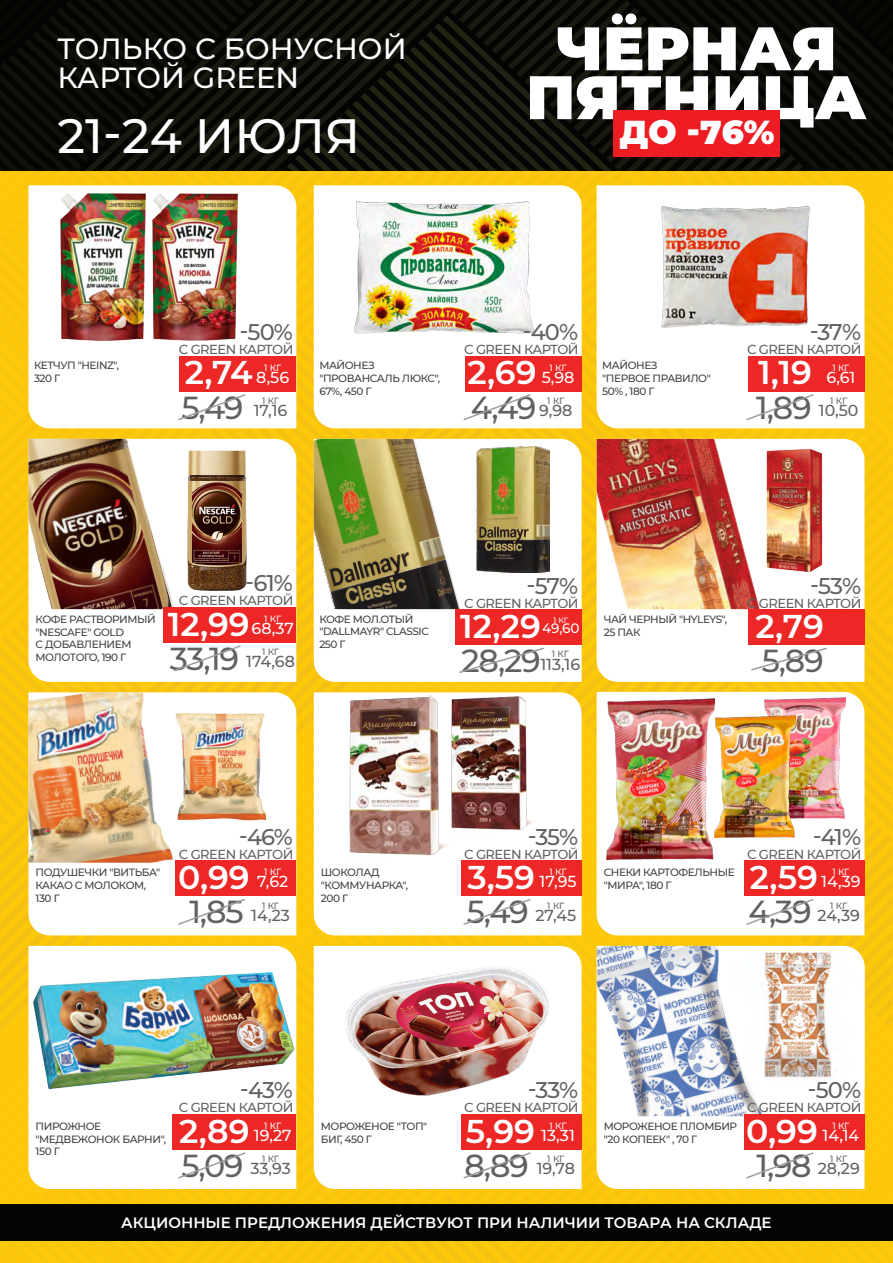
<style>
.page{position:relative;width:893px;height:1263px;background:#fff}
.page>*{position:absolute;margin:0;border:0;box-sizing:border-box;transform-origin:0 0}
.t1{font:900 61.35px/48.9px "Montserrat";color:#fff;text-align:center}
.t2{font:500 48px "Montserrat";color:#fff}
.t3{font:900 33px "Montserrat";color:#fff}
.t4{font:600 32.85px "Montserrat";color:#fff}
.t5{font:500 31.65px "Montserrat";letter-spacing:-.04em;color:#606160}
.t6{font:500 29.1px/29.1px "Montserrat";color:#fff}
.t7{font:500 22.65px "Montserrat";letter-spacing:-.045em;color:#606160}
.t8{font:500 15.9px "Montserrat";color:#606160}
.t9{font:500 15.9px "Montserrat";color:#fff}
.t10{font:600 15px "Montserrat";color:#fff}
.t11{font:500 13.65px "Montserrat";color:#fff}
.t12{font:500 13.05px "Montserrat";letter-spacing:-.04em;color:#606160}
.t13{font:500 10.5px/12.6px "Montserrat";letter-spacing:-.04em;color:#424142}
.t14{font:500 9px "Montserrat";letter-spacing:-.025em;color:#606160}
.t15{font:500 9px "Montserrat";letter-spacing:-.025em;color:#fff}
.t16{font:500 7.65px "Montserrat";color:#fff}
</style>
<div class="page">
<img style="left:0;top:0;width:893px;height:1263px">
<h3 class="t6" style="left:58px;top:33px;width:351px">ТОЛЬКО С БОНУСНОЙ<br>КАРТОЙ GREEN</h3>
<h2 class="t2" style="left:58px;top:102px;width:304px">21-24 ИЮЛЯ</h2>
<h1 class="t1" style="left:526px;top:20px;width:342px">ЧЁРНАЯ<br>ПЯТНИЦА</h1>
<h3 class="t3" style="left:619px;top:107px;width:157px">ДО -76%</h3>
<h3 class="t7" style="left:239px;top:316px;width:55px">-50%</h3>
<p class="t12" style="left:179px;top:340px;width:116px">С GREEN КАРТОЙ</p>
<h3 class="t7" style="left:522px;top:316px;width:57px">-40%</h3>
<p class="t12" style="left:464px;top:340px;width:116px">С GREEN КАРТОЙ</p>
<h3 class="t7" style="left:810px;top:316px;width:53px">-37%</h3>
<p class="t12" style="left:747px;top:340px;width:116px">С GREEN КАРТОЙ</p>
<p class="t13" style="left:34px;top:359px;width:87px">КЕТЧУП "HEINZ",<br>320 Г</p>
<h3 class="t4" style="left:185px;top:349px;width:69px">2,74</h3>
<p class="t15" style="left:264px;top:361px;width:19px">1 КГ</p>
<h3 class="t9" style="left:256px;top:366px;width:34px">8,56</h3>
<h3 class="t5" style="left:182px;top:385px;width:63px">5,49</h3>
<p class="t14" style="left:262px;top:394px;width:19px">1 КГ</p>
<h3 class="t8" style="left:254px;top:399px;width:35px">17,16</h3>
<p class="t13" style="left:319px;top:359px;width:122px">МАЙОНЕЗ "ПРОВАНСАЛЬ ЛЮКС",<br>67%, 450 Г</p>
<h3 class="t4" style="left:468px;top:349px;width:70px">2,69</h3>
<p class="t15" style="left:549px;top:361px;width:19px">1 КГ</p>
<h3 class="t9" style="left:542px;top:366px;width:34px">5,98</h3>
<h3 class="t5" style="left:471px;top:385px;width:67px">4,49</h3>
<p class="t14" style="left:547px;top:394px;width:19px">1 КГ</p>
<h3 class="t8" style="left:539px;top:399px;width:35px">9,98</h3>
<p class="t13" style="left:602px;top:359px;width:110px">МАЙОНЕЗ<br>"ПЕРВОЕ ПРАВИЛО"<br>50% , 180 Г</p>
<h3 class="t4" style="left:758px;top:349px;width:55px">1,19</h3>
<p class="t15" style="left:832px;top:361px;width:19px">1 КГ</p>
<h3 class="t9" style="left:826px;top:366px;width:31px">6,61</h3>
<h3 class="t5" style="left:756px;top:385px;width:57px">1,89</h3>
<p class="t14" style="left:830px;top:394px;width:19px">1 КГ</p>
<h3 class="t8" style="left:819px;top:399px;width:41px">10,50</h3>
<h3 class="t7" style="left:245px;top:567px;width:49px">-61%</h3>
<p class="t12" style="left:179px;top:591px;width:116px">С GREEN КАРТОЙ</p>
<h3 class="t7" style="left:526px;top:570px;width:53px">-57%</h3>
<p class="t12" style="left:464px;top:594px;width:116px">С GREEN КАРТОЙ</p>
<h3 class="t7" style="left:810px;top:570px;width:53px">-53%</h3>
<p class="t12" style="left:747px;top:594px;width:116px">С GREEN КАРТОЙ</p>
<p class="t13" style="left:36px;top:612px;width:122px">КОФЕ РАСТВОРИМЫЙ "NESCAFE" GOLD<br>С ДОБАВЛЕНИЕМ<br>МОЛОТОГО, 190 Г</p>
<h3 class="t4" style="left:168px;top:600px;width:83px">12,99</h3>
<p class="t15" style="left:264px;top:612px;width:19px">1 КГ</p>
<h3 class="t9" style="left:252px;top:617px;width:44px">68,37</h3>
<h3 class="t5" style="left:170px;top:636px;width:71px">33,19</h3>
<p class="t14" style="left:262px;top:645px;width:19px">1 КГ</p>
<h3 class="t8" style="left:246px;top:650px;width:50px">174,68</h3>
<p class="t13" style="left:319px;top:612px;width:111px">КОФЕ МОЛ.ОТЫЙ "DALLMAYR" CLASSIC<br>250 Г</p>
<h3 class="t4" style="left:460px;top:603px;width:82px">12,29</h3>
<p class="t16" style="left:554px;top:615px;width:16px">1 КГ</p>
<h3 class="t11" style="left:542px;top:619px;width:39px">49,60</h3>
<h3 class="t5" style="left:462px;top:639px;width:81px">28,29</h3>
<p class="t14" style="left:552px;top:648px;width:19px">1 КГ</p>
<h3 class="t8" style="left:540px;top:653px;width:41px">113,16</h3>
<p class="t13" style="left:604px;top:612px;width:125px">ЧАЙ ЧЕРНЫЙ "HYLEYS",<br>25 ПАК</p>
<h3 class="t4" style="left:756px;top:603px;width:70px">2,79</h3>
<h3 class="t5" style="left:762px;top:639px;width:63px">5,89</h3>
<h3 class="t7" style="left:239px;top:821px;width:56px">-46%</h3>
<p class="t12" style="left:179px;top:845px;width:116px">С GREEN КАРТОЙ</p>
<h3 class="t7" style="left:528px;top:821px;width:52px">-35%</h3>
<p class="t12" style="left:464px;top:845px;width:116px">С GREEN КАРТОЙ</p>
<h3 class="t7" style="left:813px;top:821px;width:50px">-41%</h3>
<p class="t12" style="left:747px;top:845px;width:116px">С GREEN КАРТОЙ</p>
<p class="t13" style="left:36px;top:866px;width:126px">ПОДУШЕЧКИ "ВИТЬБА"<br>КАКАО С МОЛОКОМ,<br>130 Г</p>
<h3 class="t4" style="left:178px;top:854px;width:73px">0,99</h3>
<p class="t15" style="left:264px;top:866px;width:19px">1 КГ</p>
<h3 class="t9" style="left:257px;top:870px;width:32px">7,62</h3>
<h3 class="t5" style="left:189px;top:890px;width:56px">1,85</h3>
<p class="t14" style="left:262px;top:899px;width:19px">1 КГ</p>
<h3 class="t8" style="left:251px;top:904px;width:40px">14,23</h3>
<p class="t13" style="left:321px;top:866px;width:89px">ШОКОЛАД "КОММУНАРКА",<br>200 Г</p>
<h3 class="t4" style="left:467px;top:854px;width:69px">3,59</h3>
<p class="t15" style="left:549px;top:866px;width:19px">1 КГ</p>
<h3 class="t9" style="left:539px;top:870px;width:39px">17,95</h3>
<h3 class="t5" style="left:467px;top:890px;width:63px">5,49</h3>
<p class="t14" style="left:547px;top:899px;width:19px">1 КГ</p>
<h3 class="t8" style="left:535px;top:904px;width:42px">27,45</h3>
<p class="t13" style="left:604px;top:866px;width:132px">СНЕКИ КАРТОФЕЛЬНЫЕ "МИРА", 180 Г</p>
<h3 class="t4" style="left:750px;top:854px;width:69px">2,59</h3>
<p class="t15" style="left:832px;top:866px;width:19px">1 КГ</p>
<h3 class="t9" style="left:821px;top:870px;width:41px">14,39</h3>
<h3 class="t5" style="left:748px;top:890px;width:65px">4,39</h3>
<p class="t14" style="left:830px;top:899px;width:19px">1 КГ</p>
<h3 class="t8" style="left:817px;top:904px;width:44px">24,39</h3>
<h3 class="t7" style="left:240px;top:1074px;width:55px">-43%</h3>
<p class="t12" style="left:179px;top:1098px;width:116px">С GREEN КАРТОЙ</p>
<h3 class="t7" style="left:528px;top:1074px;width:52px">-33%</h3>
<p class="t12" style="left:464px;top:1098px;width:116px">С GREEN КАРТОЙ</p>
<h3 class="t7" style="left:807px;top:1074px;width:55px">-50%</h3>
<p class="t12" style="left:747px;top:1098px;width:116px">С GREEN КАРТОЙ</p>
<p class="t13" style="left:36px;top:1119px;width:132px">ПИРОЖНОЕ "МЕДВЕЖОНОК БАРНИ",<br>150 Г</p>
<h3 class="t4" style="left:179px;top:1108px;width:72px">2,89</h3>
<p class="t15" style="left:264px;top:1119px;width:19px">1 КГ</p>
<h3 class="t9" style="left:254px;top:1124px;width:39px">19,27</h3>
<h3 class="t5" style="left:182px;top:1143px;width:63px">5,09</h3>
<p class="t14" style="left:262px;top:1152px;width:19px">1 КГ</p>
<h3 class="t8" style="left:250px;top:1157px;width:42px">33,93</h3>
<p class="t13" style="left:321px;top:1119px;width:108px">МОРОЖЕНОЕ "ТОП"<br>БИГ, 450 Г</p>
<h3 class="t4" style="left:466px;top:1108px;width:71px">5,99</h3>
<p class="t15" style="left:549px;top:1119px;width:19px">1 КГ</p>
<h3 class="t9" style="left:541px;top:1124px;width:35px">13,31</h3>
<p class="t13" style="left:604px;top:1119px;width:135px">МОРОЖЕНОЕ ПЛОМБИР "20 КОПЕЕК" , 70 Г</p>
<h3 class="t4" style="left:746px;top:1108px;width:73px">0,99</h3>
<p class="t15" style="left:832px;top:1119px;width:19px">1 КГ</p>
<h3 class="t9" style="left:823px;top:1124px;width:38px">14,14</h3>
<h3 class="t5" style="left:464px;top:1143px;width:66px">8,89</h3>
<p class="t14" style="left:547px;top:1152px;width:19px">1 КГ</p>
<h3 class="t8" style="left:537px;top:1157px;width:40px">19,78</h3>
<h3 class="t5" style="left:756px;top:1143px;width:57px">1,98</h3>
<p class="t14" style="left:830px;top:1152px;width:19px">1 КГ</p>
<h3 class="t8" style="left:818px;top:1157px;width:44px">28,29</h3>
<h3 class="t10" style="left:121px;top:1212px;width:652px">АКЦИОННЫЕ ПРЕДЛОЖЕНИЯ ДЕЙСТВУЮТ ПРИ НАЛИЧИИ ТОВАРА НА СКЛАДЕ</h3>
</div>
